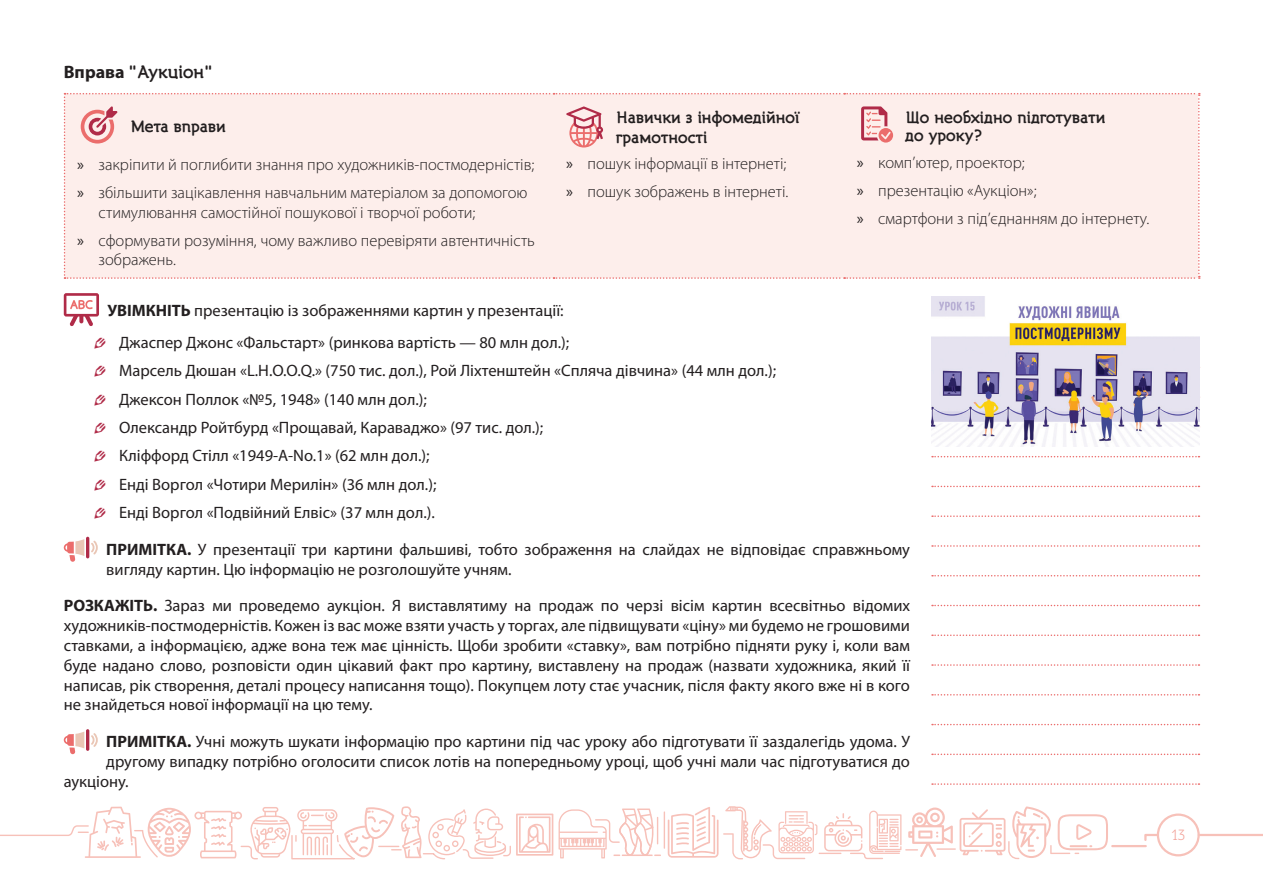
<style>
.page{position:relative;width:1263px;height:893px;background:#fff}
.page>*{position:absolute;margin:0;border:0;box-sizing:border-box;transform-origin:0 0}
.t1{font:700 18px "Turbota";color:#231f20}
.t2{font:16.5px/19.8px "Myriad Pro";color:#231f20}
.t3{font:300 16.5px/19.5px "Myriad Pro";color:#231f20}
.Footnotes{font:700 16.5px/18px "Turbota";color:#231f20}
.t4{font:15px "ALS Schlangeslab";color:#f3a49b}
.s1{font-family:"Myriad Pro"}
.s2{font-weight:400}
.s3{font-weight:700}
.s4{font-family:"Modern Pictograms";font-size:19.5px;color:#b02b48}
</style>
<div class="page">
<div style="left:1157px;top:813px;width:43px;height:43px;border:2px solid #f7c1b9;border-radius:50%"></div>
<svg style="left:1144px;top:833px;width:16px;height:9px"></svg>
<hr style="left:1112px;top:845px;width:34px;height:2px;background:#f7c1b9">
<hr style="left:1199px;top:834px;width:64px;height:2px;background:#f7c1b9">
<hr style="left:664px;top:811px;width:1px;height:38px;background:#f7c1b9">
<svg style="left:668px;top:806px;width:285px;height:53px"></svg>
<hr style="left:936px;top:848px;width:20px;height:2px;background:#f7c1b9">
<svg style="left:959px;top:806px;width:149px;height:53px"></svg>
<svg style="left:0;top:806px;width:661px;height:53px"></svg>
<svg style="left:932px;top:456px;width:267px;height:1px"></svg>
<svg style="left:932px;top:486px;width:267px;height:1px"></svg>
<svg style="left:932px;top:515px;width:267px;height:2px"></svg>
<svg style="left:932px;top:545px;width:267px;height:2px"></svg>
<svg style="left:932px;top:575px;width:267px;height:1px"></svg>
<svg style="left:932px;top:605px;width:267px;height:1px"></svg>
<svg style="left:932px;top:634px;width:267px;height:2px"></svg>
<svg style="left:932px;top:664px;width:267px;height:2px"></svg>
<svg style="left:932px;top:694px;width:267px;height:1px"></svg>
<svg style="left:932px;top:724px;width:267px;height:1px"></svg>
<svg style="left:932px;top:754px;width:267px;height:1px"></svg>
<svg style="left:932px;top:783px;width:267px;height:2px"></svg>
<div style="left:64px;top:93px;width:1136px;height:186px;background:#fdeeeb"></div>
<svg style="left:64px;top:293px;width:35px;height:33px"></svg>
<hr style="left:86px;top:537px;width:3px;height:21px;background:#b02b48;border-radius:2px">
<svg style="left:64px;top:539px;width:20px;height:23px"></svg>
<svg style="left:91px;top:541px;width:7px;height:13px"></svg>
<hr style="left:86px;top:729px;width:3px;height:22px;background:#b02b48;border-radius:2px">
<svg style="left:64px;top:731px;width:20px;height:23px"></svg>
<svg style="left:91px;top:733px;width:7px;height:14px"></svg>
<img style="left:931px;top:296px;width:268px;height:151px">
<p class="t1" style="left:64px;top:61px;width:151px"><span class="s1">Вправа</span> "Аукціон"</p>
<p class="Footnotes" style="left:130px;top:118px;width:97px">Мета вправи</p>
<p class="t3" style="left:77px;top:155px;width:458px"><span class="s2">»</span> закріпити й поглибити знання про художників-постмодерністів;</p>
<p class="t3" style="left:99px;top:183px;width:430px;text-indent:-21px"><span class="s2">»</span> збільшити зацікавлення навчальним матеріалом за допомогою стимулювання самостійної пошукової і творчої роботи;</p>
<p class="t3" style="left:99px;top:231px;width:438px;text-indent:-21px"><span class="s2">»</span> сформувати розуміння, чому важливо перевіряти автентичність зображень.</p>
<p class="Footnotes" style="left:616px;top:109px;width:185px">Навички з інфомедійної</p>
<p class="Footnotes" style="left:616px;top:129px;width:93px">грамотності</p>
<p class="t3" style="left:566px;top:154px;width:222px"><span class="s2">»</span> пошук інформації в інтернеті;</p>
<p class="t3" style="left:566px;top:182px;width:224px"><span class="s2">»</span> пошук зображень в інтернеті.</p>
<p class="Footnotes" style="left:905px;top:109px;width:202px">Що необхідно підготувати до уроку?</p>
<p class="t3" style="left:857px;top:153px;width:169px"><span class="s2">»</span> комп’ютер, проектор;</p>
<p class="t3" style="left:857px;top:181px;width:181px"><span class="s2">»</span> презентацію «Аукціон»;</p>
<p class="t3" style="left:857px;top:209px;width:294px"><span class="s2">»</span> смартфони з під’єднанням до інтернету.</p>
<p class="t2" style="left:108px;top:300px;width:458px"><span class="s3">УВІМКНІТЬ</span> презентацію із зображеннями картин у презентації:</p>
<p class="t2" style="left:94px;top:333px;width:477px"><span class="s4">✎</span> Джаспер Джонс «Фальстарт» (ринкова вартість — 80 млн дол.);</p>
<p class="t2" style="left:94px;top:361px;width:684px"><span class="s4">✎</span> Марсель Дюшан «L.H.O.O.Q.» (750 тис. дол.), Рой Ліхтенштейн «Спляча дівчина» (44 млн дол.);</p>
<p class="t2" style="left:94px;top:390px;width:335px"><span class="s4">✎</span> Джексон Поллок «№5, 1948» (140 млн дол.);</p>
<p class="t2" style="left:94px;top:418px;width:451px"><span class="s4">✎</span> Олександр Ройтбурд «Прощавай, Караваджо» (97 тис. дол.);</p>
<p class="t2" style="left:94px;top:446px;width:337px"><span class="s4">✎</span> Кліффорд Стілл «1949-A-No.1» (62 млн дол.);</p>
<p class="t2" style="left:94px;top:475px;width:344px"><span class="s4">✎</span> Енді Воргол «Чотири Мерилін» (36 млн дол.);</p>
<p class="t2" style="left:94px;top:503px;width:343px"><span class="s4">✎</span> Енді Воргол «Подвійний Елвіс» (37 млн дол.).</p>
<p class="t2" style="left:106px;top:540px;width:805px"><span class="s3">ПРИМІТКА.</span> У презентації три картини фальшиві, тобто зображення на слайдах не відповідає справжньому вигляду картин. Цю інформацію не розголошуйте учням.</p>
<p class="t2" style="left:64px;top:596px;width:848px;text-align:justify"><span class="s3">РОЗКАЖІТЬ.</span> Зараз ми проведемо аукціон. Я виставлятиму на продаж по черзі вісім картин всесвітньо відомих художників-постмодерністів. Кожен із вас може взяти участь у торгах, але підвищувати «ціну» ми будемо не грошовими ставками, а інформацією, адже вона теж має цінність. Щоби зробити «ставку», вам потрібно підняти руку і, коли вам буде надано слово, розповісти один цікавий факт про картину, виставлену на продаж (назвати художника, який її написав, рік створення, деталі процесу написання тощо). Покупцем лоту стає учасник, після факту якого вже ні в кого не знайдеться нової інформації на цю тему.</p>
<p class="t2" style="left:106px;top:732px;width:805px"><span class="s3">ПРИМІТКА.</span> Учні можуть шукати інформацію про картини під час уроку або підготувати її заздалегідь удома. У</p>
<p class="t2" style="left:106px;top:752px;width:805px">другому випадку потрібно оголосити список лотів на попередньому уроці, щоб учні мали час підготуватися до</p>
<p class="t2" style="left:64px;top:772px;width:66px">аукціону.</p>
<p class="t4" style="left:1170px;top:827px;width:17px">13</p>
</div>
